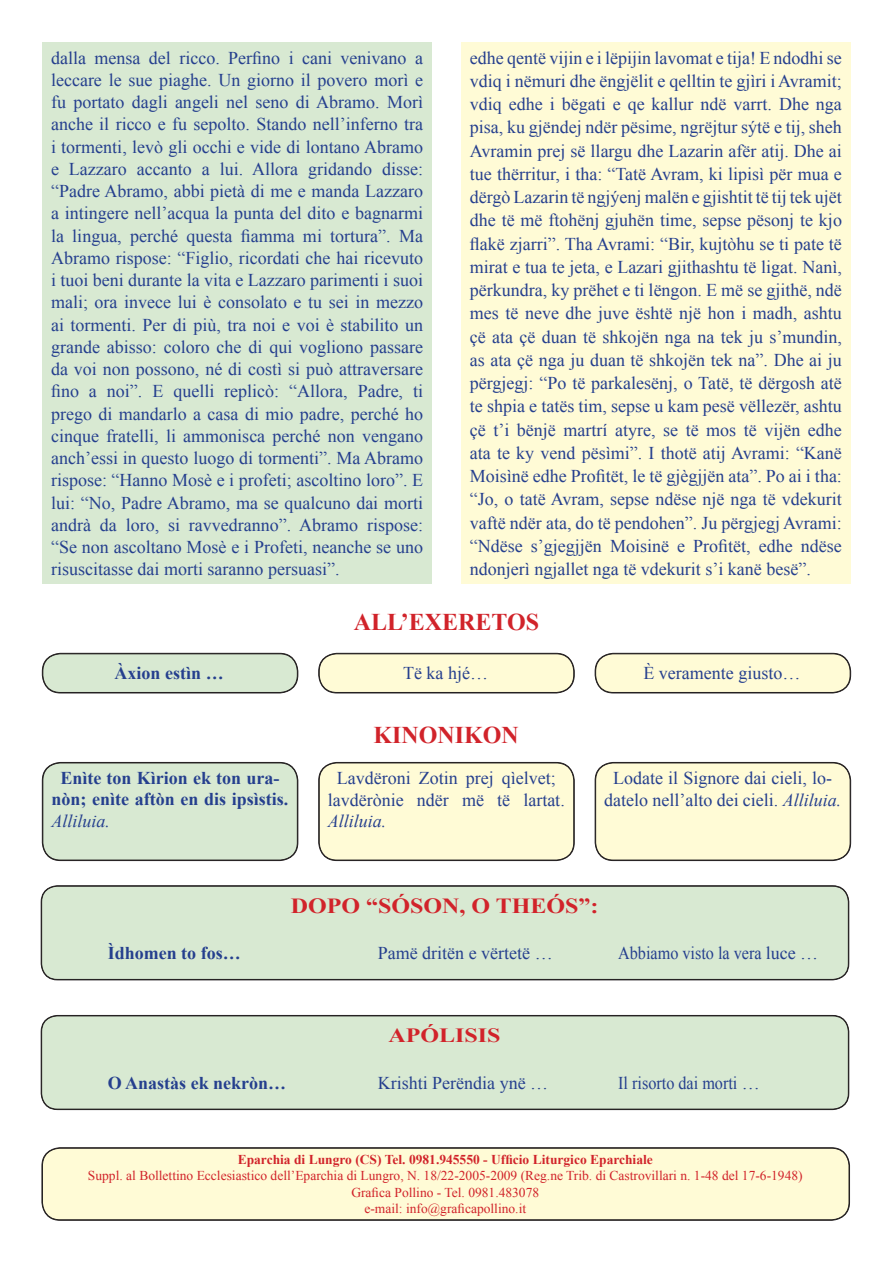
<style>
.page{position:relative;width:893px;height:1263px;background:#fff}
.page>*{position:absolute;margin:0;border:0;box-sizing:border-box;transform-origin:0 0}
.Normale{font:700 24px "Times New Roman";color:#d1232a}
.Titolo_1{font:700 21.45px "Times New Roman";color:#d1232a;scale:1.12 1}
.Titolo_1-2{font:700 20.1px "Times New Roman";color:#d1232a;scale:1.19 1}
.Normale-2{font:18px/22.2px "Times New Roman";color:#253f8e;text-align:justify}
.Normale-3{font:700 18px/21.6px "Times New Roman";color:#253f8e}
.Normale-4{font:18px "Times New Roman";color:#253f8e;scale:.9 1}
.Normale-5{font:13.5px "Times New Roman";color:#d1232a}
.Normale-6{font:700 13.5px "Times New Roman";color:#d1232a}
.s1{font-weight:400;font-style:italic}
.s2{font-style:italic}
</style>
<div class="page">
<div style="left:41px;top:886px;width:808px;height:94px;background:#d8e9d2;border-radius:16px"></div>
<div style="left:41px;top:885px;width:808px;height:95px;border:1px solid #231f20;border-radius:16px"></div>
<div style="left:42px;top:886px;width:806px;height:93px;border:1px solid #231f20;border-radius:16px"></div>
<div style="left:41px;top:1015px;width:808px;height:94px;background:#d8e9d2;border-radius:16px"></div>
<div style="left:41px;top:1015px;width:808px;height:95px;border:1px solid #231f20;border-radius:16px"></div>
<div style="left:42px;top:1016px;width:806px;height:93px;border:1px solid #231f20;border-radius:16px"></div>
<div style="left:42px;top:1148px;width:807px;height:72px;background:#fffbd6;border-radius:18px"></div>
<div style="left:42px;top:1148px;width:807px;height:72px;border:1px solid #231f20;border-radius:18px"></div>
<div style="left:43px;top:763px;width:255px;height:97px;background:#d8e9d2;border-radius:18px"></div>
<div style="left:42px;top:762px;width:256px;height:99px;border:1px solid #231f20;border-radius:18px"></div>
<div style="left:43px;top:763px;width:254px;height:97px;border:1px solid #231f20;border-radius:18px"></div>
<div style="left:43px;top:653px;width:255px;height:40px;background:#d8e9d2;border-radius:18px"></div>
<div style="left:42px;top:653px;width:256px;height:40px;border:1px solid #231f20;border-radius:18px"></div>
<div style="left:43px;top:654px;width:254px;height:38px;border:1px solid #231f20;border-radius:18px"></div>
<div style="left:319px;top:763px;width:255px;height:97px;background:#fffbd6;border-radius:18px"></div>
<div style="left:319px;top:763px;width:255px;height:97px;border:1px solid #231f20;border-radius:18px"></div>
<div style="left:319px;top:653px;width:255px;height:40px;background:#fffbd6;border-radius:18px"></div>
<div style="left:319px;top:653px;width:255px;height:40px;border:1px solid #231f20;border-radius:18px"></div>
<div style="left:319px;top:654px;width:255px;height:38px;border:1px solid #231f20;border-radius:18px"></div>
<div style="left:595px;top:763px;width:255px;height:97px;background:#fffbd6;border-radius:18px"></div>
<div style="left:595px;top:762px;width:256px;height:99px;border:1px solid #231f20;border-radius:18px"></div>
<div style="left:596px;top:763px;width:254px;height:97px;border:1px solid #231f20;border-radius:18px"></div>
<div style="left:595px;top:653px;width:255px;height:40px;background:#fffbd6;border-radius:18px"></div>
<div style="left:595px;top:653px;width:256px;height:40px;border:1px solid #231f20;border-radius:18px"></div>
<div style="left:596px;top:654px;width:254px;height:38px;border:1px solid #231f20;border-radius:18px"></div>
<div style="left:43px;top:43px;width:389px;height:541px;background:#d8e9d2"></div>
<div style="left:461px;top:43px;width:389px;height:541px;background:#fffbd6"></div>
<p class="Normale-2" style="left:51px;top:46px;width:374px">dalla mensa del ricco. Perfino i cani venivano a leccare le sue piaghe. Un giorno il povero morì e fu portato dagli angeli nel seno di Abramo. Morì anche il ricco e fu sepolto. Stando nell’inferno tra i tormenti, levò gli occhi e vide di lontano Abramo e Lazzaro accanto a lui. Allora gridando disse: “Padre Abramo, abbi pietà di me e manda Lazzaro a intingere nell’acqua la punta del dito e bagnarmi la lingua, perché questa fiamma mi tortura”. Ma Abramo rispose: “Figlio, ricordati che hai ricevuto i tuoi beni durante la vita e Lazzaro parimenti i suoi mali; ora invece lui è consolato e tu sei in mezzo ai tormenti. Per di più, tra noi e voi è stabilito un grande abisso: coloro che di qui vogliono passare da voi non possono, né di costì si può attraversare fino a noi”. E quelli replicò: “Allora, Padre, ti prego di mandarlo a casa di mio padre, perché ho cinque fratelli, li ammonisca perché non vengano anch’essi in questo luogo di tormenti”. Ma Abramo rispose: “Hanno Mosè e i profeti; ascoltino loro”. E lui: “No, Padre Abramo, ma se qualcuno dai morti andrà da loro, si ravvedranno”. Abramo rispose: “Se non ascoltano Mosè e i Profeti, neanche se uno risuscitasse dai morti saranno persuasi”.</p>
<p class="Normale-2" style="left:470px;top:46px;width:374px;line-height:23.2px">edhe qentë vijin e i lëpijin lavomat e tija! E ndodhi se vdiq i nëmuri dhe ëngjëlit e qelltin te gjìri i Avramit; vdiq edhe i bëgati e qe kallur ndë varrt. Dhe nga pisa, ku gjëndej ndër pësime, ngrëjtur sýtë e tij, sheh Avramin prej së llargu dhe Lazarin afër atij. Dhe ai tue thërritur, i tha: “Tatë Avram, ki lipisì për mua e dërgò Lazarin të ngjýenj malën e gjishtit të tij tek ujët dhe të më ftohënj gjuhën time, sepse pësonj te kjo flakë zjarri”. Tha Avrami: “Bir, kujtòhu se ti pate të mirat e tua te jeta, e Lazari gjithashtu të ligat. Nanì, përkundra, ky prëhet e ti lëngon. E më se gjithë, ndë mes të neve dhe juve është një hon i madh, ashtu çë ata çë duan të shkojën nga na tek ju s’mundin, as ata çë nga ju duan të shkojën tek na”. Dhe ai ju përgjegj: “Po të parkalesënj, o Tatë, të dërgosh atë te shpia e tatës tim, sepse u kam pesë vëllezër, ashtu çë t’i bënjë martrí atyre, se të mos të vijën edhe ata te ky vend pësìmi”. I thotë atij Avrami: “Kanë Moisìnë edhe Profitët, le të gjègjjën ata”. Po ai i tha: “Jo, o tatë Avram, sepse ndëse një nga të vdekurit vaftë ndër ata, do të pendohen”. Ju përgjegj Avrami: “Ndëse s’gjegjjën Moisinë e Profitët, edhe ndëse ndonjerì ngjallet nga të vdekurit s’i kanë besë”.</p>
<p class="Normale-3" style="left:115px;top:662px;width:111px">Àxion estìn …</p>
<p class="Normale-3" style="left:51px;top:766px;width:238px;text-indent:9px">Enìte ton Kìrion ek ton ura&shy;nòn; enìte aftòn en dis ipsìstis.<br><span class="s1">Alliluia.</span></p>
<p class="Normale" style="left:354px;top:605px;width:187px">ALL’EXERETOS</p>
<p class="Normale-2" style="left:403px;top:662px;width:86px">Të ka hjé…</p>
<p class="Normale" style="left:373px;top:718px;width:147px">KINONIKON</p>
<p class="Normale-2" style="left:328px;top:767px;width:239px;line-height:21.6px;text-align:left;text-indent:9px">Lavdëroni Zotin prej qìelvet; lavdërònie ndër më të lartat.<br><span class="s2">Alliluia.</span></p>
<p class="Normale-2" style="left:643px;top:662px;width:158px">È veramente giusto…</p>
<p class="Normale-2" style="left:604px;top:767px;width:239px;line-height:21.6px;text-align:center">Lodate il Signore dai cieli, lo&shy;datelo nell’alto dei cieli. <span class="s2">Alliluia.</span></p>
<p class="Titolo_1" style="left:291px;top:891px;width:276px">DOPO “SÓSON, O THEÓS”:</p>
<p class="Normale-3" style="left:108px;top:942px;width:135px">Ìdhomen to fos…</p>
<p class="Normale-2" style="left:378px;top:942px;width:176px">Pamë dritën e vërtetë …</p>
<p class="Normale-4" style="left:618px;top:941px;width:224px">Abbiamo visto la vera luce …</p>
<p class="Titolo_1-2" style="left:388px;top:1021px;width:96px">APÓLISIS</p>
<p class="Normale-3" style="left:108px;top:1071px;width:180px">O Anastàs ek nekròn…</p>
<p class="Normale-2" style="left:378px;top:1071px;width:172px">Krishti Perëndia ynë …</p>
<p class="Normale-4" style="left:618px;top:1070px;width:159px">Il risorto dai morti …</p>
<p class="Normale-6" style="left:238px;top:1150px;width:417px">Eparchia di Lungro (CS) Tel. 0981.945550 - Ufficio Liturgico Eparchiale</p>
<p class="Normale-5" style="left:88px;top:1167px;width:716px">Suppl. al Bollettino Ecclesiastico dell’Eparchia di Lungro, N. 18/22-2005-2009 (Reg.ne Trib. di Castrovillari n. 1-48 del 17-6-1948)</p>
<p class="Normale-5" style="left:351px;top:1183px;width:189px">Grafica Pollino - Tel. 0981.483078</p>
<p class="Normale-5" style="left:364px;top:1199px;width:163px">e-mail: info@graficapollino.it</p>
</div>
